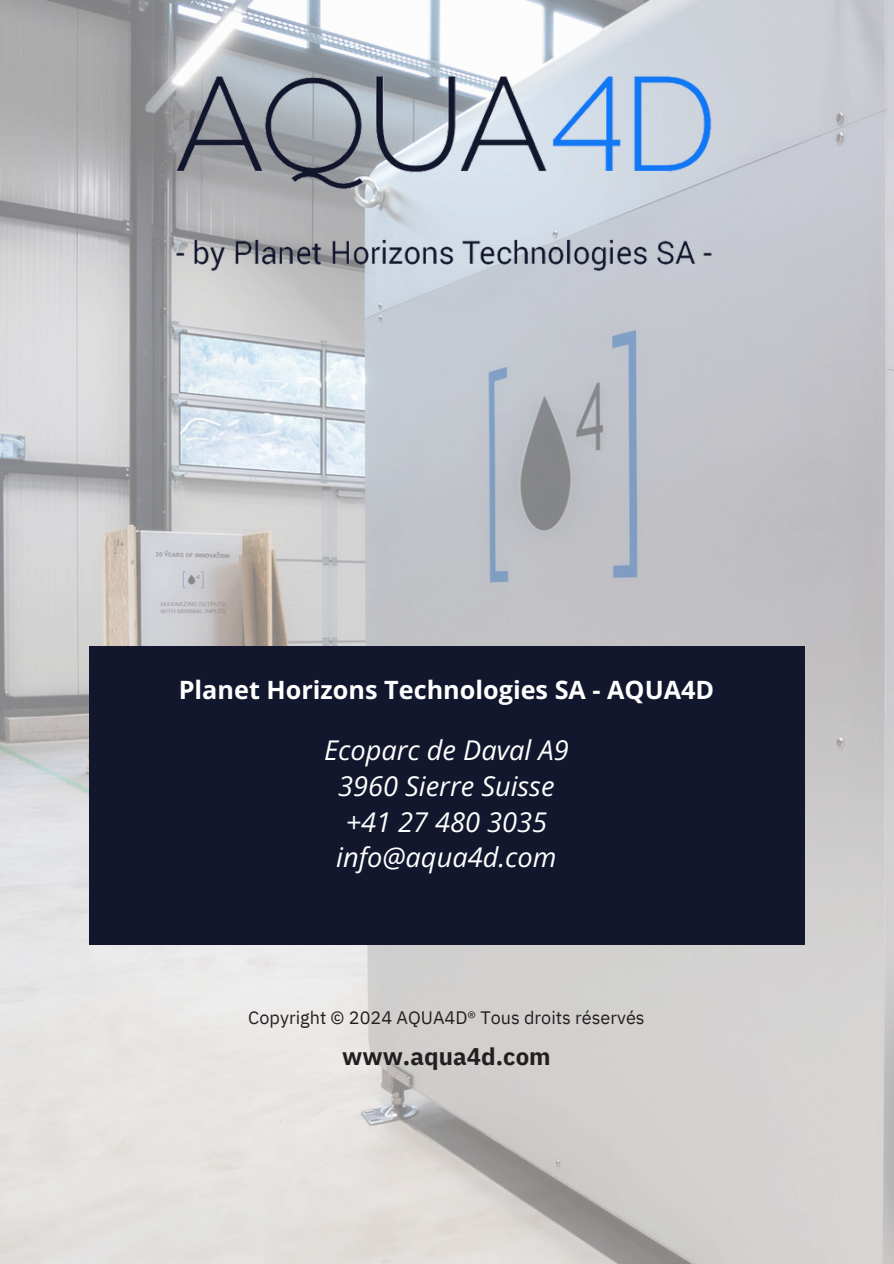
<style>
.page{position:relative;width:894px;height:1264px;background:#fff}
.page>*{position:absolute;margin:0;border:0;box-sizing:border-box;transform-origin:0 0}
.t1{font:italic 27.15px/35.7px "Open Sans";color:#fff;text-align:center}
.t2{font:700 25.2px "Open Sans";color:#fff}
.t3{font:700 24px "IBM Plex Sans";color:#231f20}
.t4{font:18px "IBM Plex Sans";color:#231f20}
</style>
<div class="page">
<img style="left:0;top:0;width:893px;height:1262px">
<img style="left:162px;top:60px;width:569px;height:219px">
<div style="left:89px;top:646px;width:715px;height:298px;background:#12172e"></div>
<p class="t2" style="left:179px;top:671px;width:537px">Planet Horizons Technologies SA - AQUA4D</p>
<p class="t1" style="left:324px;top:732px;width:246px">Ecoparc de Daval A9<br>3960 Sierre Suisse +41 27 480 3035 info@aqua4d.com</p>
<h1 class="t4" style="left:248px;top:1006px;width:398px">Copyright © 2024 AQUA4D® Tous droits réservés</h1>
<h2 class="t3" style="left:342px;top:1040px;width:210px">www.aqua4d.com</h2>
</div>
